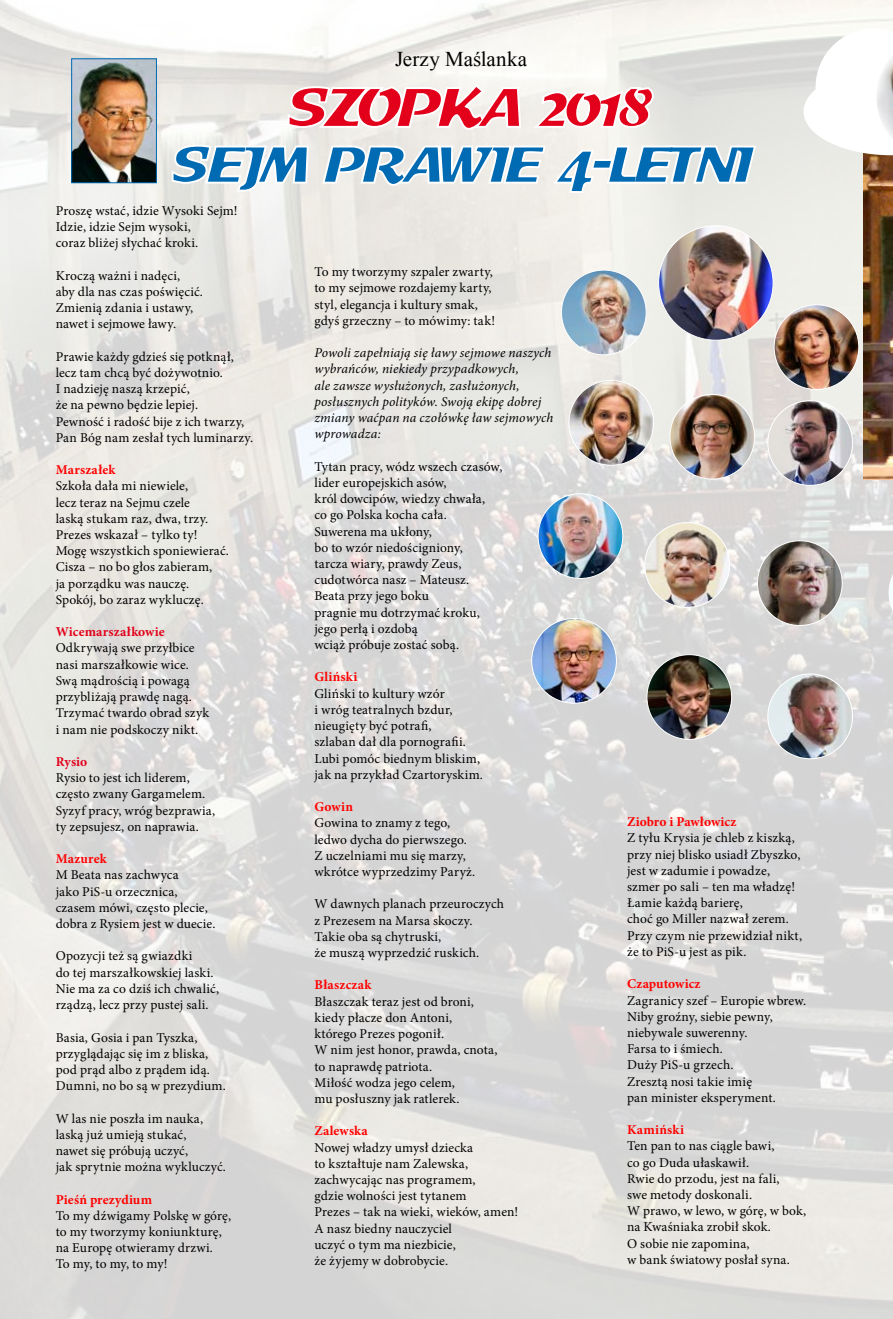
<style>
.page{position:relative;width:893px;height:1319px;background:#fff}
.page>*{position:absolute;margin:0;border:0;box-sizing:border-box;transform-origin:0 0}
.t1{font:54.15px "EFN Rondo";letter-spacing:-.05em;color:#e2001a}
.t2{font:50.25px "EFN Rondo";letter-spacing:-.045em;color:#006ab3}
.t3{font:21px "Times New Roman";letter-spacing:.005em;color:#000}
.t4{font:13.5px/16.2px "Minion Pro";letter-spacing:.01em;color:#000}
.t5{font:italic 13.5px/16.2px "Minion Pro";letter-spacing:.01em;color:#000}
.t6{font:700 13.5px "Minion Pro";letter-spacing:.01em;color:#f00}
.t7{font:700 13.5px "Minion Pro";letter-spacing:.005em;color:#e2001a}
</style>
<div class="page">
<img style="left:0;top:0;width:893px;height:1318px">
<img style="left:74px;top:61px;width:81px;height:120px">
<div style="left:72px;top:59px;width:85px;height:124px;border:1px solid #006ab3"></div>
<svg style="left:170px;top:143px;width:141px;height:50px"></svg>
<svg style="left:320px;top:143px;width:438px;height:52px"></svg>
<svg style="left:286px;top:81px;width:237px;height:51px"></svg>
<svg style="left:529px;top:84px;width:127px;height:46px"></svg>
<img style="left:659px;top:226px;width:114px;height:114px;border-radius:56px">
<img style="left:561px;top:270px;width:85px;height:85px;border-radius:42px">
<img style="left:532px;top:618px;width:84px;height:85px;border-radius:42px">
<img style="left:768px;top:674px;width:84px;height:84px;border-radius:42px">
<img style="left:647px;top:654px;width:85px;height:85px;border-radius:42px">
<svg style="left:889px;top:550px;width:4px;height:85px"></svg>
<img style="left:670px;top:394px;width:85px;height:85px;border-radius:42px">
<img style="left:538px;top:493px;width:85px;height:85px;border-radius:42px">
<img style="left:569px;top:380px;width:85px;height:85px;border-radius:42px">
<img style="left:774px;top:305px;width:85px;height:84px;border-radius:42px">
<img style="left:768px;top:400px;width:84px;height:85px;border-radius:42px">
<img style="left:757px;top:540px;width:85px;height:85px;border-radius:42px">
<img style="left:645px;top:522px;width:84px;height:85px;border-radius:42px">
<img style="left:863px;top:183px;width:30px;height:296px">
<svg style="left:803px;top:18px;width:90px;height:165px"></svg>
<h3 class="t3" style="left:395px;top:45px;width:133px">Jerzy Maślanka</h3>
<h1 class="t1" style="left:288px;top:72px;width:366px">SZOPKA 2018</h1>
<h2 class="t2" style="left:172px;top:132px;width:579px">SEJM PRAWIE 4-LETNI</h2>
<p class="t4" style="left:56px;top:202px;width:183px">Proszę wstać, idzie Wysoki Sejm!<br>Idzie, idzie Sejm wysoki,<br>coraz bliżej słychać kroki.</p>
<p class="t4" style="left:56px;top:267px;width:149px">Kroczą ważni i nadęci,<br>aby dla nas czas poświęcić.<br>Zmienią zdania i ustawy, nawet i sejmowe ławy.</p>
<p class="t4" style="left:56px;top:348px;width:199px">Prawie każdy gdzieś się potknął, lecz tam chcą być dożywotnio.<br>I nadzieję naszą krzepić,<br>że na pewno będzie lepiej.<br>Pewność i radość bije z ich twarzy,<br>Pan Bóg nam zesłał tych luminarzy.</p>
<p class="t6" style="left:56px;top:460px;width:61px">Marszałek</p>
<p class="t4" style="left:56px;top:478px;width:175px">Szkoła dała mi niewiele,<br>lecz teraz na Sejmu czele<br>laską stukam raz, dwa, trzy.<br>Prezes wskazał – tylko ty!<br>Mogę wszystkich sponiewierać.<br>Cisza – no bo głos zabieram,<br>ja porządku was nauczę.<br>Spokój, bo zaraz wykluczę.</p>
<p class="t7" style="left:56px;top:622px;width:111px">Wicemarszałkowie</p>
<p class="t4" style="left:56px;top:640px;width:155px">Odkrywają swe przyłbice nasi marszałkowie wice.<br>Swą mądrością i powagą przybliżają prawdę nagą.<br>Trzymać twardo obrad szyk i nam nie podskoczy nikt.</p>
<p class="t7" style="left:56px;top:752px;width:33px">Rysio</p>
<p class="t4" style="left:56px;top:769px;width:161px">Rysio to jest ich liderem, często zwany Gargamelem.<br>Syzyf pracy, wróg bezprawia, ty zepsujesz, on naprawia.</p>
<p class="t6" style="left:56px;top:849px;width:53px">Mazurek</p>
<p class="t4" style="left:56px;top:866px;width:161px">M Beata nas zachwyca<br>jako PiS-u orzecznica, czasem mówi, często plecie, dobra z Rysiem jest w duecie.</p>
<p class="t4" style="left:56px;top:947px;width:165px">Opozycji też są gwiazdki<br>do tej marszałkowskiej laski.<br>Nie ma za co dziś ich chwalić, rządzą, lecz przy pustej sali.</p>
<p class="t4" style="left:56px;top:1028px;width:172px">Basia, Gosia i pan Tyszka, przyglądając się im z bliska, pod prąd albo z prądem idą.<br>Dumni, no bo są w prezydium.</p>
<p class="t4" style="left:56px;top:1109px;width:172px">W las nie poszła im nauka, laską już umieją stukać,<br>nawet się próbują uczyć,<br>jak sprytnie można wykluczyć.</p>
<p class="t6" style="left:56px;top:1189px;width:98px">Pieśń prezydium</p>
<p class="t4" style="left:56px;top:1207px;width:177px">To my dźwigamy Polskę w górę, to my tworzymy koniunkturę, na Europę otwieramy drzwi.<br>To my, to my, to my!</p>
<p class="t4" style="left:314px;top:264px;width:182px">To my tworzymy szpaler zwarty, to my sejmowe rozdajemy karty, styl, elegancja i kultury smak, gdyś grzeczny – to mówimy: tak!</p>
<p class="t5" style="left:314px;top:345px;width:240px">Powoli zapełniają się ławy sejmowe naszych wybrańców, niekiedy przypadkowych,<br>ale zawsze wysłużonych, zasłużonych, posłusznych polityków. Swoją ekipę dobrej zmiany waćpan na czołówkę ław sejmowych wprowadza:</p>
<p class="t4" style="left:314px;top:458px;width:189px">Tytan pracy, wódz wszech czasów, lider europejskich asów,<br>król dowcipów, wiedzy chwała,<br>co go Polska kocha cała.<br>Suwerena ma ukłony,<br>bo to wzór niedościgniony,<br>tarcza wiary, prawdy Zeus, cudotwórca nasz – Mateusz.<br>Beata przy jego boku<br>pragnie mu dotrzymać kroku, jego perłą i ozdobą<br>wciąż próbuje zostać sobą.</p>
<p class="t6" style="left:314px;top:667px;width:44px">Gliński</p>
<p class="t4" style="left:314px;top:685px;width:170px">Gliński to kultury wzór<br>i wróg teatralnych bzdur, nieugięty być potrafi,<br>szlaban dał dla pornografii.<br>Lubi pomóc biednym bliskim, jak na przykład Czartoryskim.</p>
<p class="t6" style="left:314px;top:797px;width:40px">Gowin</p>
<p class="t4" style="left:314px;top:814px;width:162px">Gowina to znamy z tego, ledwo dycha do pierwszego.<br>Z uczelniami mu się marzy, wkrótce wyprzedzimy Paryż.</p>
<p class="t4" style="left:314px;top:895px;width:191px">W dawnych planach przeuroczych z Prezesem na Marsa skoczy.<br>Takie oba są chytruski,<br>że muszą wyprzedzić ruskich.</p>
<p class="t6" style="left:314px;top:975px;width:58px">Błaszczak</p>
<p class="t4" style="left:314px;top:993px;width:185px">Błaszczak teraz jest od broni, kiedy płacze don Antoni, którego Prezes pogonił.<br>W nim jest honor, prawda, cnota, to naprawdę patriota.<br>Miłość wodza jego celem,<br>mu posłuszny jak ratlerek.</p>
<p class="t6" style="left:314px;top:1121px;width:55px">Zalewska</p>
<p class="t4" style="left:314px;top:1138px;width:205px">Nowej władzy umysł dziecka<br>to kształtuje nam Zalewska, zachwycając nas programem,<br>gdzie wolności jest tytanem<br>Prezes – tak na wieki, wieków, amen!<br>A nasz biedny nauczyciel<br>uczyć o tym ma niezbicie,<br>że żyjemy w dobrobycie.</p>
<p class="t6" style="left:627px;top:812px;width:111px">Ziobro i Pawłowicz</p>
<p class="t4" style="left:627px;top:830px;width:176px">Z tyłu Krysia je chleb z kiszką, przy niej blisko usiadł Zbyszko, jest w zadumie i powadze, szmer po sali – ten ma władzę!<br>Łamie każdą barierę,<br>choć go Miller nazwał zerem.<br>Przy czym nie przewidział nikt, że to PiS-u jest as pik.</p>
<p class="t6" style="left:627px;top:974px;width:75px">Czaputowicz</p>
<p class="t4" style="left:627px;top:992px;width:181px">Zagranicy szef – Europie wbrew.<br>Niby groźny, siebie pewny, niebywale suwerenny.<br>Farsa to i śmiech.<br>Duży PiS-u grzech.<br>Zresztą nosi takie imię<br>pan minister eksperyment.</p>
<p class="t6" style="left:627px;top:1120px;width:58px">Kamiński</p>
<p class="t4" style="left:627px;top:1137px;width:180px">Ten pan to nas ciągle bawi,<br>co go Duda ułaskawił.<br>Rwie do przodu, jest na fali,<br>swe metody doskonali.<br>W prawo, w lewo, w górę, w bok, na Kwaśniaka zrobił skok.<br>O sobie nie zapomina,<br>w bank światowy posłał syna.</p>
</div>
